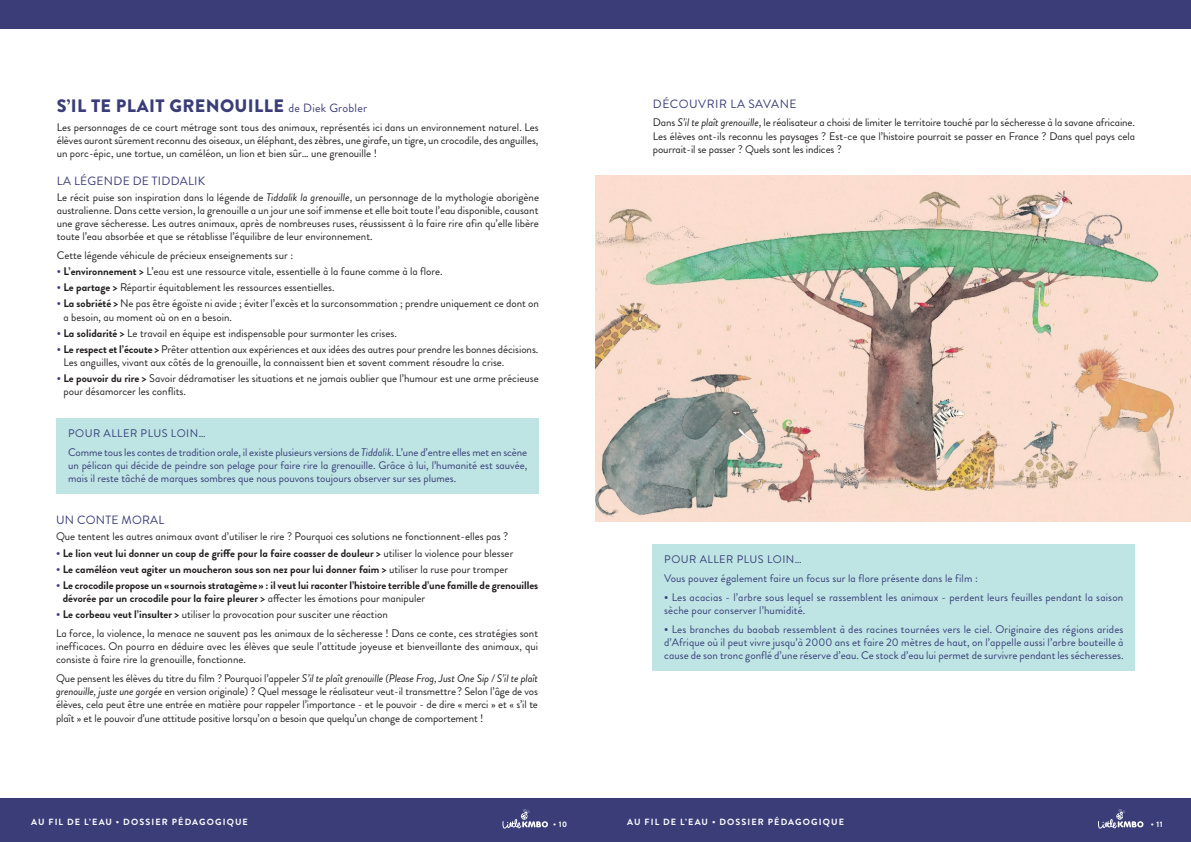
<style>
.page{position:relative;width:1191px;height:842px;background:#fff}
.page>*{position:absolute;margin:0;border:0;box-sizing:border-box;transform-origin:0 0}
.t1{font:900 18px "Brandon Grotesque";letter-spacing:.02em;color:#3a3d78}
.t2{font:12px "Brandon Grotesque";letter-spacing:.02em;color:#3a3d78}
.t3{font:12px "Brandon Grotesque";letter-spacing:.04em;color:#3a3d78}
.t4{font:11px/13.2px "Brandon Grotesque";color:#231f20}
.t5{font:11px/13.2px "Brandon Grotesque";letter-spacing:.005em;color:#3a3d78}
.t6{font:700 11px/13.2px "Brandon Grotesque";color:#231f20}
.t7{font:700 9px "Brandon Grotesque";letter-spacing:.125em;color:#fff}
.t8{font:700 8px "Brandon Grotesque";color:#fff}
.s1{font-weight:400;font-size:12px}
.s2{font-style:italic}
.s3{font-weight:700;color:#3a3d78}
.s4{font-weight:700}
.s5{color:#3a3d78}
.s6{font-weight:400}
</style>
<div class="page">
<div style="left:0;top:798px;width:1191px;height:44px;background:#3a3d78"></div>
<svg style="left:502px;top:809px;width:46px;height:19px"></svg>
<div style="left:0;top:0;width:1191px;height:28px;background:#3a3d78"></div>
<svg style="left:1098px;top:809px;width:45px;height:19px"></svg>
<div style="left:57px;top:418px;width:482px;height:75px;background:#bee4e4"></div>
<div style="left:653px;top:544px;width:482px;height:127px;background:#bee4e4"></div>
<img style="left:595px;top:176px;width:596px;height:345px">
<h1 class="t1" style="left:57px;top:93px;width:312px">S’IL TE PLAIT GRENOUILLE <span class="s1">de Diek Grobler</span></h1>
<p class="t4" style="left:57px;top:120px;width:483px;text-align:justify">Les personnages de ce court métrage sont tous des animaux, représentés ici dans un environnement naturel. Les élèves auront sûrement reconnu des oiseaux, un éléphant, des zèbres, une girafe, un tigre, un crocodile, des anguilles, un porc-épic, une tortue, un caméléon, un lion et bien sûr… une grenouille !</p>
<p class="t2" style="left:57px;top:172px;width:150px">LA LÉGENDE DE TIDDALIK</p>
<p class="t4" style="left:57px;top:190px;width:484px;text-align:justify">Le récit puise son inspiration dans la légende de <span class="s2">Tiddalik la grenouille</span>, un personnage de la mythologie aborigène australienne. Dans cette version, la grenouille a un jour une soif immense et elle boit toute l’eau disponible, causant une grave sécheresse. Les autres animaux, après de nombreuses ruses, réussissent à la faire rire afin qu’elle libère toute l’eau absorbée et que se rétablisse l’équilibre de leur environnement.</p>
<p class="t4" style="left:57px;top:249px;width:238px">Cette légende véhicule de précieux enseignements sur :</p>
<p class="t4" style="left:57px;top:265px;width:387px"><span class="s3">•</span> <span class="s4">L’environnement &gt;</span> L’eau est une ressource vitale, essentielle à la faune comme à la flore.</p>
<p class="t4" style="left:57px;top:281px;width:279px"><span class="s3">•</span> <span class="s4">Le partage &gt;</span> Répartir équitablement les ressources essentielles.</p>
<p class="t4" style="left:63px;top:297px;width:477px;text-indent:-7px"><span class="s3">•</span> <span class="s4">La sobriété &gt;</span> Ne pas être égoïste ni avide ; éviter l’excès et la surconsommation ; prendre uniquement ce dont on a besoin, au moment où on en a besoin.</p>
<p class="t4" style="left:57px;top:326px;width:342px"><span class="s3">•</span> <span class="s4">La solidarité &gt;</span> Le travail en équipe est indispensable pour surmonter les crises.</p>
<p class="t4" style="left:63px;top:342px;width:476px;text-indent:-7px"><span class="s3">•</span> <span class="s4">Le respect et l’écoute &gt;</span> Prêter attention aux expériences et aux idées des autres pour prendre les bonnes décisions.<br>Les anguilles, vivant aux côtés de la grenouille, la connaissent bien et savent comment résoudre la crise.</p>
<p class="t4" style="left:63px;top:372px;width:477px;text-indent:-7px"><span class="s3">•</span> <span class="s4">Le pouvoir du rire &gt;</span> Savoir dédramatiser les situations et ne jamais oublier que l’humour est une arme précieuse pour désamorcer les conflits.</p>
<p class="t5" style="left:68px;top:424px;width:461px;line-height:18.9px">POUR ALLER PLUS LOIN…<br>Comme tous les contes de tradition orale, il existe plusieurs versions de <span class="s2">Tiddalik</span>. L’une d’entre elles met en scène</p>
<p class="t5" style="left:68px;top:459px;width:461px">un pélican qui décide de peindre son pelage pour faire rire la grenouille. Grâce à lui, l’humanité est sauvée, mais il reste tâché de marques sombres que nous pouvons toujours observer sur ses plumes.</p>
<p class="t2" style="left:56px;top:512px;width:110px">UN CONTE MORAL</p>
<p class="t4" style="left:56px;top:530px;width:454px">Que tentent les autres animaux avant d’utiliser le rire ? Pourquoi ces solutions ne fonctionnent-elles pas ?</p>
<p class="t6" style="left:56px;top:546px;width:459px"><span class="s5">•</span> Le lion veut lui donner un coup de griffe pour la faire coasser de douleur &gt; <span class="s6">utiliser la violence pour blesser</span></p>
<p class="t6" style="left:56px;top:562px;width:453px"><span class="s5">•</span> Le caméléon veut agiter un moucheron sous son nez pour lui donner faim &gt; <span class="s6">utiliser la ruse pour tromper</span></p>
<p class="t6" style="left:63px;top:578px;width:477px;text-indent:-7px"><span class="s5">•</span> Le crocodile propose un «sournois stratagème» : il veut lui raconter l’histoire terrible d’une famille de grenouilles dévorée par un crocodile pour la faire pleurer &gt; <span class="s6">affecter les émotions pour manipuler</span></p>
<p class="t4" style="left:56px;top:605px;width:483px;line-height:18.9px"><span class="s3">•</span> <span class="s4">Le corbeau veut l’insulter &gt;</span> utiliser la provocation pour susciter une réaction<br>La force, la violence, la menace ne sauvent pas les animaux de la sécheresse ! Dans ce conte, ces stratégies sont</p>
<p class="t4" style="left:56px;top:640px;width:483px">inefficaces. On pourra en déduire avec les élèves que seule l’attitude joyeuse et bienveillante des animaux, qui consiste à faire rire la grenouille, fonctionne.</p>
<p class="t4" style="left:56px;top:672px;width:483px;text-align:justify">Que pensent les élèves du titre du film ? Pourquoi l’appeler <span class="s2">S’il te plaît grenouille (Please Frog, Just One Sip / S’il te plaît grenouille, juste une gorgée</span> en version originale) ? Quel message le réalisateur veut-il transmettre? Selon l’âge de vos élèves, cela peut être une entrée en matière pour rappeler l’importance - et le pouvoir - de dire « merci » et « s’il te plaît » et le pouvoir d’une attitude positive lorsqu’on a besoin que quelqu’un change de comportement !</p>
<p class="t3" style="left:653px;top:95px;width:145px">DÉCOUVRIR LA SAVANE</p>
<p class="t4" style="left:653px;top:116px;width:484px;text-align:justify">Dans <span class="s2">S’il te plaît grenouille</span>, le réalisateur a choisi de limiter le territoire touché par la sécheresse à la savane africaine.<br>Les élèves ont-ils reconnu les paysages ? Est-ce que l’histoire pourrait se passer en France ? Dans quel pays cela pourrait-il se passer ? Quels sont les indices ?</p>
<p class="t5" style="left:664px;top:550px;width:315px;line-height:18.9px">POUR ALLER PLUS LOIN…<br>Vous pouvez également faire un focus sur la flore présente dans le film :</p>
<p class="t5" style="left:664px;top:591px;width:460px"><span class="s4">•</span> Les acacias - l’arbre sous lequel se rassemblent les animaux - perdent leurs feuilles pendant la saison sèche pour conserver l’humidité.</p>
<p class="t5" style="left:664px;top:623px;width:461px;text-align:justify"><span class="s4">•</span> Les branches du baobab ressemblent à des racines tournées vers le ciel. Originaire des régions arides d’Afrique où il peut vivre jusqu’à 2000 ans et faire 20 mètres de haut, on l’appelle aussi l’arbre bouteille à cause de son tronc gonflé d’une réserve d’eau. Ce stock d’eau lui permet de survivre pendant les sécheresses.</p>
<p class="t7" style="left:31px;top:815px;width:218px">AU FIL DE L’EAU • DOSSIER PÉDAGOGIQUE</p>
<p class="t8" style="left:553px;top:819px;width:16px">• 10</p>
<p class="t7" style="left:627px;top:815px;width:218px">AU FIL DE L’EAU • DOSSIER PÉDAGOGIQUE</p>
<p class="t8" style="left:1150px;top:819px;width:13px">• 11</p>
</div>
